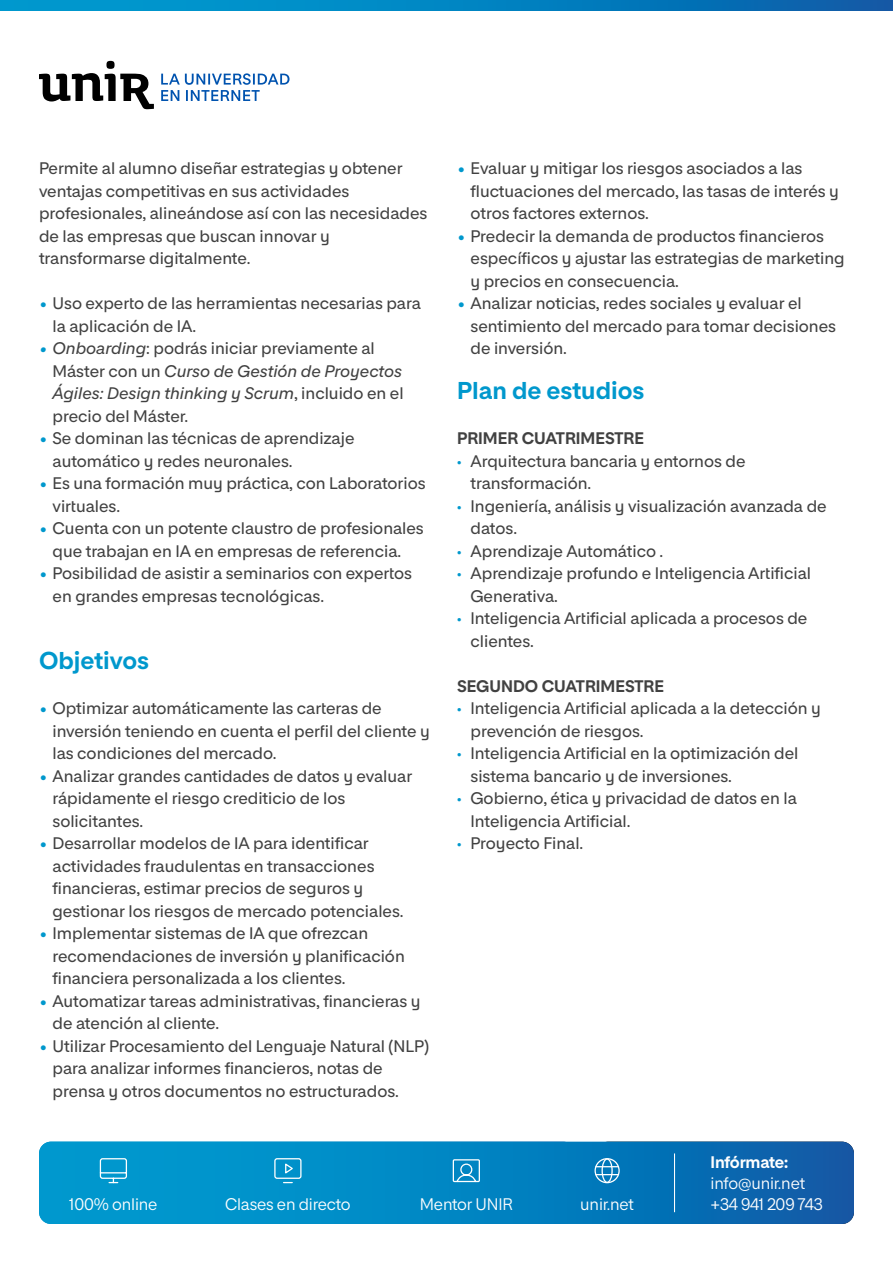
<style>
.page{position:relative;width:893px;height:1263px;background:#fff}
.page>*{position:absolute;margin:0;border:0;box-sizing:border-box;transform-origin:0 0}
.t1{font:700 24px "Proeduca Sans";color:#0098cd}
.t2{font:500 16.5px/22.5px "Proeduca Sans";color:#414141}
.t3{font:16.5px "Proeduca Sans";letter-spacing:-.01em;color:#fff}
.t4{font:700 16.5px "Proeduca Sans";color:#414141}
.t5{font:700 16.5px "Proeduca Sans";letter-spacing:-.02em;color:#fff}
.s1{color:#0098cd}
.s2{font-style:italic;color:#0098cd}
.s3{font-style:italic}
.s4{font-weight:800;color:#0098cd}
</style>
<div class="page">
<svg style="left:0;top:0;width:893px;height:10px;background:#0281bf"></svg>
<svg style="left:161px;top:73px;width:128px;height:28px"></svg>
<svg style="left:39px;top:61px;width:115px;height:48px"></svg>
<div style="left:39px;top:1142px;width:815px;height:82px;background:linear-gradient(to right,#00a2d5,#0b60ab);border-radius:12px"></div>
<svg style="left:94px;top:1157px;width:34px;height:27px"></svg>
<svg style="left:452px;top:1158px;width:29px;height:25px"></svg>
<svg style="left:274px;top:1157px;width:28px;height:27px"></svg>
<hr style="left:674px;top:1153px;width:1px;height:59px;background:#fff">
<div style="left:594px;top:1158px;width:26px;height:25px;border:1px solid #fff;border-radius:50%"></div>
<svg style="left:596px;top:1166px;width:22px;height:1px"></svg>
<svg style="left:596px;top:1174px;width:22px;height:1px"></svg>
<div style="left:601px;top:1158px;width:12px;height:25px;border:1px solid #fff;border-radius:50%"></div>
<p class="t2" style="left:39px;top:157px;width:390px">Permite al alumno diseñar estrategias y obtener ventajas competitivas en sus actividades profesionales, alineándose así con las necesidades de las empresas que buscan innovar y transformarse digitalmente.</p>
<p class="t2" style="left:52px;top:292px;width:370px;text-indent:-13px"><span class="s1">•</span> Uso experto de las herramientas necesarias para la aplicación de IA.</p>
<p class="t2" style="left:52px;top:337px;width:353px;text-indent:-13px"><span class="s2">•</span> <span class="s3">Onboarding</span>: podrás iniciar previamente al Máster con un <span class="s3">Curso de Gestión de Proyectos Ágiles: Design thinking y Scrum</span>, incluido en el precio del Máster.</p>
<p class="t2" style="left:52px;top:427px;width:304px;text-indent:-13px"><span class="s1">•</span> Se dominan las técnicas de aprendizaje automático y redes neuronales.</p>
<p class="t2" style="left:52px;top:472px;width:375px;text-indent:-13px"><span class="s1">•</span> Es una formación muy práctica, con Laboratorios virtuales.</p>
<p class="t2" style="left:39px;top:517px;width:386px;text-align:center"><span class="s1">•</span> Cuenta con un potente claustro de profesionales que trabajan en IA en empresas de referencia.</p>
<p class="t2" style="left:52px;top:562px;width:361px;text-indent:-13px"><span class="s1">•</span> Posibilidad de asistir a seminarios con expertos en grandes empresas tecnológicas.</p>
<h1 class="t1" style="left:39px;top:646px;width:112px">Objetivos</h1>
<p class="t2" style="left:52px;top:697px;width:379px;text-indent:-13px"><span class="s1">•</span> Optimizar automáticamente las carteras de inversión teniendo en cuenta el perfil del cliente y las condiciones del mercado.</p>
<p class="t2" style="left:52px;top:764px;width:361px;text-indent:-13px"><span class="s1">•</span> Analizar grandes cantidades de datos y evaluar rápidamente el riesgo crediticio de los solicitantes.</p>
<p class="t2" style="left:52px;top:832px;width:353px;text-indent:-13px"><span class="s1">•</span> Desarrollar modelos de IA para identificar actividades fraudulentas en transacciones financieras, estimar precios de seguros y gestionar los riesgos de mercado potenciales.</p>
<p class="t2" style="left:52px;top:922px;width:354px;text-indent:-13px"><span class="s1">•</span> Implementar sistemas de IA que ofrezcan recomendaciones de inversión y planificación financiera personalizada a los clientes.</p>
<p class="t2" style="left:52px;top:989px;width:370px;text-indent:-13px"><span class="s1">•</span> Automatizar tareas administrativas, financieras y de atención al cliente.</p>
<p class="t2" style="left:52px;top:1034px;width:378px;text-indent:-13px"><span class="s1">•</span> Utilizar Procesamiento del Lenguaje Natural (NLP) para analizar informes financieros, notas de prensa y otros documentos no estructurados.</p>
<p class="t2" style="left:470px;top:157px;width:370px;text-indent:-13px"><span class="s1">•</span> Evaluar y mitigar los riesgos asociados a las fluctuaciones del mercado, las tasas de interés y otros factores externos.</p>
<p class="t2" style="left:470px;top:224px;width:376px;text-indent:-13px"><span class="s1">•</span> Predecir la demanda de productos financieros específicos y ajustar las estrategias de marketing y precios en consecuencia.</p>
<p class="t2" style="left:470px;top:292px;width:367px;text-indent:-13px"><span class="s1">•</span> Analizar noticias, redes sociales y evaluar el sentimiento del mercado para tomar decisiones de inversión.</p>
<h1 class="t1" style="left:457px;top:376px;width:189px">Plan de estudios</h1>
<p class="t4" style="left:457px;top:428px;width:189px">PRIMER CUATRIMESTRE</p>
<p class="t2" style="left:457px;top:449px;width:290px"><span class="s4">·</span> Arquitectura bancaria y entornos de</p>
<p class="t2" style="left:470px;top:472px;width:122px">transformación.</p>
<p class="t2" style="left:457px;top:494px;width:371px"><span class="s4">·</span> Ingeniería, análisis y visualización avanzada de</p>
<p class="t2" style="left:470px;top:517px;width:48px">datos.</p>
<p class="t2" style="left:457px;top:539px;width:208px"><span class="s4">·</span> Aprendizaje Automático .</p>
<p class="t2" style="left:457px;top:562px;width:356px"><span class="s4">·</span> Aprendizaje profundo e Inteligencia Artificial</p>
<p class="t2" style="left:470px;top:584px;width:89px">Generativa.</p>
<p class="t2" style="left:457px;top:607px;width:352px"><span class="s4">·</span> Inteligencia Artificial aplicada a procesos de</p>
<p class="t2" style="left:470px;top:629px;width:65px">clientes.</p>
<p class="t4" style="left:457px;top:676px;width:209px">SEGUNDO CUATRIMESTRE</p>
<p class="t2" style="left:457px;top:697px;width:365px"><span class="s4">·</span> Inteligencia Artificial aplicada a la detección y</p>
<p class="t2" style="left:470px;top:719px;width:175px">prevención de riesgos.</p>
<p class="t2" style="left:457px;top:742px;width:343px"><span class="s4">·</span> Inteligencia Artificial en la optimización del</p>
<p class="t2" style="left:470px;top:764px;width:263px">sistema bancario y de inversiones.</p>
<p class="t2" style="left:457px;top:787px;width:341px"><span class="s4">·</span> Gobierno, ética y privacidad de datos en la</p>
<p class="t2" style="left:470px;top:809px;width:162px">Inteligencia Artificial.</p>
<p class="t2" style="left:457px;top:832px;width:128px"><span class="s4">·</span> Proyecto Final.</p>
<p class="t5" style="left:711px;top:1152px;width:79px">Infórmate:</p>
<p class="t3" style="left:711px;top:1173px;width:96px">info@unir.net</p>
<p class="t3" style="left:69px;top:1194px;width:90px">100% online</p>
<p class="t3" style="left:420px;top:1194px;width:95px">Mentor UNIR</p>
<p class="t3" style="left:580px;top:1194px;width:55px">unir.net</p>
<p class="t3" style="left:711px;top:1194px;width:114px">+34 941 209 743</p>
<p class="t3" style="left:64px;top:1194px;width:90px">100% online</p>
<p class="t3" style="left:191px;top:1194px;width:127px">Clases en directo</p>
<p class="t3" style="left:225px;top:1194px;width:227px">Clases en directo Mentor UNIR</p>
</div>
